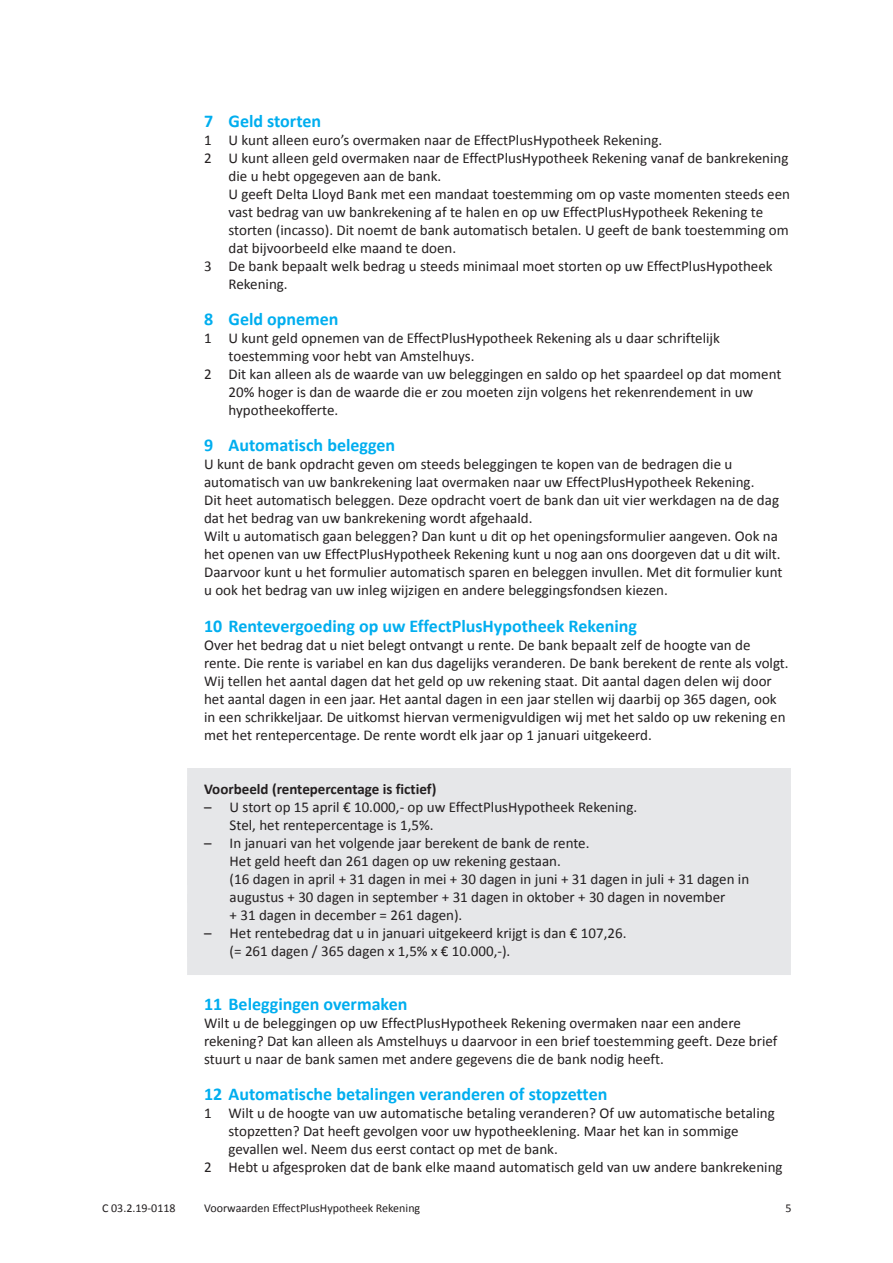
<style>
.page{position:relative;width:893px;height:1263px;background:#fff}
.page>*{position:absolute;margin:0;border:0;box-sizing:border-box;transform-origin:0 0}
._05_kop_-_12_pt{font:700 18px "Calibri";color:#00aeef}
._06_body{font:15px/18px "Calibri";color:#231f20}
._07_kader_body{font:15px/18px "Calibri";color:#231f20}
._07_kader_body-2{font:700 15px "Calibri";color:#231f20}
._00_paginering{font:12px "Calibri";color:#231f20}
</style>
<div class="page">
<div style="left:187px;top:768px;width:604px;height:45px;background:#e6e7e9"></div>
<div style="left:187px;top:804px;width:604px;height:45px;background:#e6e7e9"></div>
<div style="left:187px;top:840px;width:604px;height:45px;background:#e6e7e9"></div>
<div style="left:187px;top:858px;width:604px;height:45px;background:#e6e7e9"></div>
<div style="left:187px;top:894px;width:604px;height:45px;background:#e6e7e9"></div>
<div style="left:187px;top:930px;width:604px;height:45px;background:#e6e7e9"></div>
<p class="_05_kop_-_12_pt" style="left:204px;top:110px;width:118px">7 Geld storten</p>
<p class="_06_body" style="left:204px;top:131px;width:460px">1 U kunt alleen euro’s overmaken naar de EffectPlusHypotheek Rekening.</p>
<p class="_06_body" style="left:229px;top:149px;width:561px;text-indent:-24px">2 U kunt alleen geld overmaken naar de EffectPlusHypotheek Rekening vanaf de bankrekening die u hebt opgegeven aan de bank.</p>
<p class="_06_body" style="left:229px;top:185px;width:563px">U geeft Delta Lloyd Bank met een mandaat toestemming om op vaste momenten steeds een vast bedrag van uw bankrekening af te halen en op uw EffectPlusHypotheek Rekening te storten (incasso). Dit noemt de bank automatisch betalen. U geeft de bank toestemming om dat bijvoorbeeld elke maand te doen.</p>
<p class="_06_body" style="left:229px;top:257px;width:546px;text-indent:-24px">3 De bank bepaalt welk bedrag u steeds minimaal moet storten op uw EffectPlusHypotheek<br>Rekening.</p>
<p class="_05_kop_-_12_pt" style="left:204px;top:308px;width:136px">8 Geld opnemen</p>
<p class="_06_body" style="left:229px;top:329px;width:493px;text-indent:-24px">1 U kunt geld opnemen van de EffectPlusHypotheek Rekening als u daar schriftelijk toestemming voor hebt van Amstelhuys.</p>
<p class="_06_body" style="left:229px;top:365px;width:554px;text-indent:-24px">2 Dit kan alleen als de waarde van uw beleggingen en saldo op het spaardeel op dat moment<br>20% hoger is dan de waarde die er zou moeten zijn volgens het rekenrendement in uw hypotheekofferte.</p>
<p class="_05_kop_-_12_pt" style="left:204px;top:434px;width:193px">9 Automatisch beleggen</p>
<p class="_06_body" style="left:204px;top:455px;width:580px">U kunt de bank opdracht geven om steeds beleggingen te kopen van de bedragen die u automatisch van uw bankrekening laat overmaken naar uw EffectPlusHypotheek Rekening.<br>Dit heet automatisch beleggen. Deze opdracht voert de bank dan uit vier werkdagen na de dag dat het bedrag van uw bankrekening wordt afgehaald.<br>Wilt u automatisch gaan beleggen? Dan kunt u dit op het openingsformulier aangeven. Ook na het openen van uw EffectPlusHypotheek Rekening kunt u nog aan ons doorgeven dat u dit wilt.<br>Daarvoor kunt u het formulier automatisch sparen en beleggen invullen. Met dit formulier kunt u ook het bedrag van uw inleg wijzigen en andere beleggingsfondsen kiezen.</p>
<p class="_05_kop_-_12_pt" style="left:204px;top:614px;width:434px">10 Rentevergoeding op uw EffectPlusHypotheek Rekening</p>
<p class="_06_body" style="left:204px;top:635px;width:586px">Over het bedrag dat u niet belegt ontvangt u rente. De bank bepaalt zelf de hoogte van de rente. Die rente is variabel en kan dus dagelijks veranderen. De bank berekent de rente als volgt.<br>Wij tellen het aantal dagen dat het geld op uw rekening staat. Dit aantal dagen delen wij door het aantal dagen in een jaar. Het aantal dagen in een jaar stellen wij daarbij op 365 dagen, ook in een schrikkeljaar. De uitkomst hiervan vermenigvuldigen wij met het saldo op uw rekening en met het rentepercentage. De rente wordt elk jaar op 1 januari uitgekeerd.</p>
<p class="_07_kader_body-2" style="left:204px;top:779px;width:234px">Voorbeeld (rentepercentage is fictief)</p>
<p class="_07_kader_body" style="left:204px;top:797px;width:435px">– U stort op 15 april € 10.000,- op uw EffectPlusHypotheek Rekening.</p>
<p class="_07_kader_body" style="left:230px;top:815px;width:205px">Stel, het rentepercentage is 1,5%.</p>
<p class="_07_kader_body" style="left:204px;top:833px;width:387px">– In januari van het volgende jaar berekent de bank de rente.</p>
<p class="_07_kader_body" style="left:230px;top:851px;width:333px">Het geld heeft dan 261 dagen op uw rekening gestaan.</p>
<p class="_07_kader_body" style="left:230px;top:869px;width:521px">(16 dagen in april + 31 dagen in mei + 30 dagen in juni + 31 dagen in juli + 31 dagen in</p>
<p class="_07_kader_body" style="left:230px;top:887px;width:497px">augustus + 30 dagen in september + 31 dagen in oktober + 30 dagen in november + 31 dagen in december = 261 dagen).</p>
<p class="_07_kader_body" style="left:204px;top:923px;width:424px">– Het rentebedrag dat u in januari uitgekeerd krijgt is dan € 107,26.</p>
<p class="_07_kader_body" style="left:230px;top:941px;width:282px">(= 261 dagen / 365 dagen x 1,5% x € 10.000,-).</p>
<p class="_05_kop_-_12_pt" style="left:204px;top:992px;width:205px">11 Beleggingen overmaken</p>
<p class="_06_body" style="left:204px;top:1013px;width:575px">Wilt u de beleggingen op uw EffectPlusHypotheek Rekening overmaken naar een andere rekening? Dat kan alleen als Amstelhuys u daarvoor in een brief toestemming geeft. Deze brief stuurt u naar de bank samen met andere gegevens die de bank nodig heeft.</p>
<p class="_05_kop_-_12_pt" style="left:204px;top:1082px;width:405px">12 Automatische betalingen veranderen of stopzetten</p>
<p class="_06_body" style="left:229px;top:1103px;width:548px;text-indent:-24px">1 Wilt u de hoogte van uw automatische betaling veranderen? Of uw automatische betaling stopzetten? Dat heeft gevolgen voor uw hypotheeklening. Maar het kan in sommige gevallen wel. Neem dus eerst contact op met de bank.</p>
<p class="_06_body" style="left:204px;top:1157px;width:580px">2 Hebt u afgesproken dat de bank elke maand automatisch geld van uw andere bankrekening</p>
<p class="_00_paginering" style="left:102px;top:1200px;width:75px">C 03.2.19-0118</p>
<p class="_00_paginering" style="left:204px;top:1200px;width:218px">Voorwaarden EffectPlusHypotheek Rekening</p>
<p class="_00_paginering" style="left:785px;top:1200px;width:8px">5</p>
</div>
